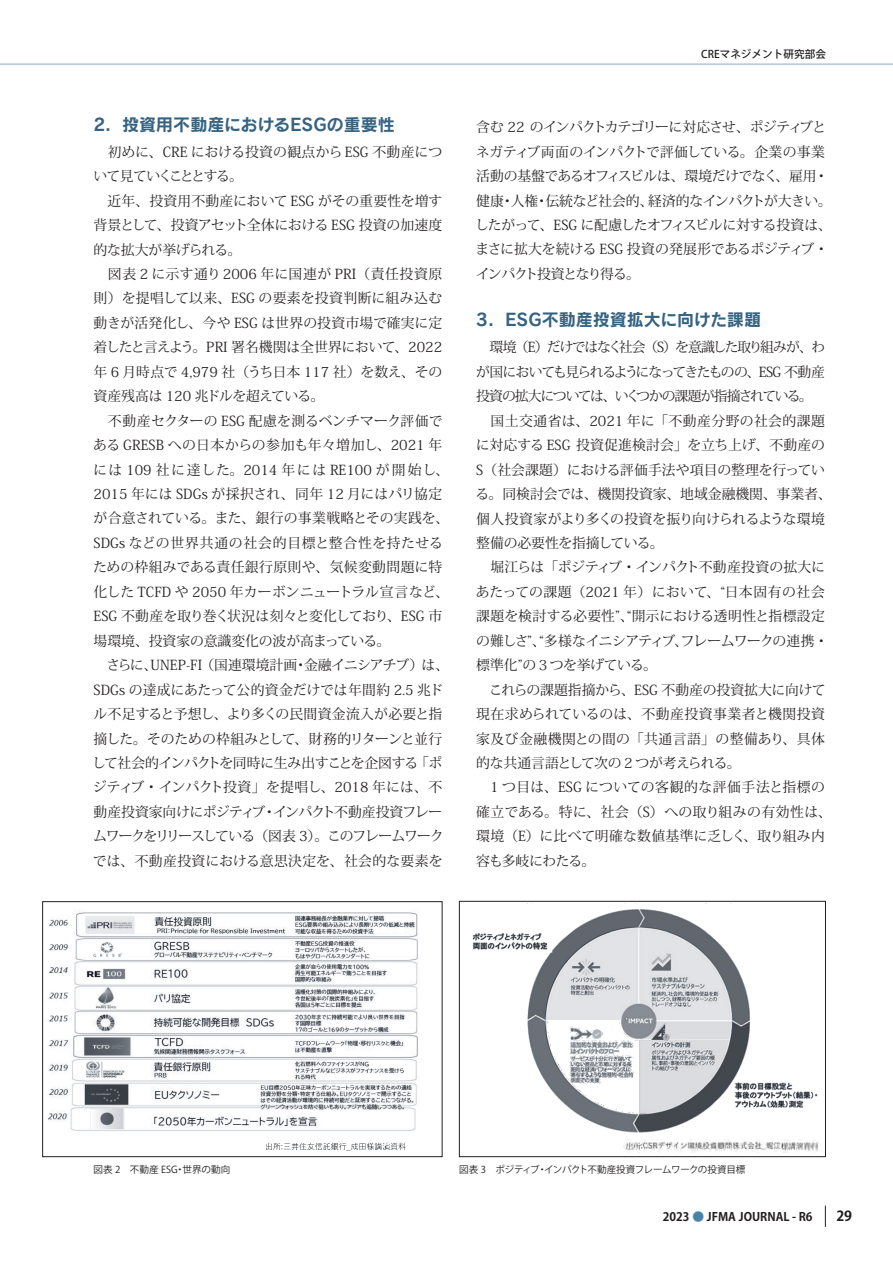
<style>
.page{position:relative;width:893px;height:1263px;background:#fff}
.page>*{position:absolute;margin:0;border:0;box-sizing:border-box;transform-origin:0 0}
.t1{font:16.95px "Rodin Pro B";color:#356381}
.t2{font:13.8px/24.5px "Koz Min Pro";color:#231f20}
.t3{font:13.8px/24.5px "Koz Min Pro";letter-spacing:-.035em;color:#231f20}
.t4{font:700 13.8px "Koz Go Pro";color:#231f20}
.t5{font:700 11.7px "Koz Go Pro";color:#231f20}
.t6{font:500 10.65px "Koz Go Pro";color:#231f20}
.t7{font:9.6px "Koz Go Pro";letter-spacing:-.02em;color:#231f20}
.t8{font:9.6px "Koz Go Pro";color:#231f20}
.s1{color:#4883a9}
</style>
<div class="page">
<hr style="left:0;top:64px;width:893px;height:1px;background:#8da9c4">
<svg style="left:825px;top:1205px;width:1px;height:22px"></svg>
<img style="left:48px;top:912px;width:370px;height:239px">
<div style="left:43px;top:901px;width:399px;height:256px;border:1px solid #231f20"></div>
<img style="left:472px;top:903px;width:346px;height:250px">
<div style="left:459px;top:901px;width:367px;height:256px;border:1px solid #231f20"></div>
<img style="left:623px;top:1139px;width:195px;height:13px">
<p class="t1" style="left:94px;top:113px;width:303px">2．投資用不動産におけるESGの重要性</p>
<p class="t2" style="left:92px;top:139px;width:358px">　初めに、CRE における投資の観点から ESG 不動産について見ていくこととする。<br>　近年、投資用不動産において ESG がその重要性を増す背景として、投資アセット全体における ESG 投資の加速度的な拡大が挙げられる。<br>　図表 2 に示す通り2006 年に国連が PRI（責任投資原則）を提唱して以来、ESG の要素を投資判断に組み込む動きが活発化し、今や ESG は世界の投資市場で確実に定着したと言えよう。PRI 署名機関は全世界において、2022年 6 月時点で 4,979 社（うち日本 117 社）を数え、その資産残高は 120 兆ドルを超えている。<br>　不動産セクターの ESG 配慮を測るベンチマーク評価である GRESB への日本からの参加も年々増加し、2021 年には 109 社に達した。2014 年には RE100 が開始し、<br>2015 年には SDGs が採択され、同年 12 月にはパリ協定が合意されている。また、銀行の事業戦略とその実践を、<br>SDGs などの世界共通の社会的目標と整合性を持たせるための枠組みである責任銀行原則や、気候変動問題に特化した TCFD や 2050 年カーボンニュートラル宣言など、<br>ESG 不動産を取り巻く状況は刻々と変化しており、ESG 市場環境、投資家の意識変化の波が高まっている。<br>　さらに、UNEP-FI（国連環境計画・金融イニシアチブ）は、<br>SDGs の達成にあたって公的資金だけでは年間約 2.5 兆ドル不足すると予想し、より多くの民間資金流入が必要と指摘した。そのための枠組みとして、財務的リターンと並行して社会的インパクトを同時に生み出すことを企図する「ポジティブ・インパクト投資」を提唱し、2018 年には、不動産投資家向けにポジティブ・インパクト不動産投資フレームワークをリリースしている（図表 3）。このフレームワークでは、不動産投資における意思決定を、社会的な要素を</p>
<p class="t6" style="left:701px;top:48px;width:126px">CREマネジメント研究部会</p>
<p class="t3" style="left:475px;top:114px;width:358px">含む 22 のインパクトカテゴリーに対応させ、ポジティブとネガティブ両面のインパクトで評価している。企業の事業活動の基盤であるオフィスビルは、環境だけでなく、雇用・健康・人権・伝統など社会的、経済的なインパクトが大きい。したがって、ESG に配慮したオフィスビルに対する投資は、まさに拡大を続ける ESG 投資の発展形であるポジティブ・インパクト投資となり得る。</p>
<p class="t1" style="left:476px;top:309px;width:286px">3．ESG不動産投資拡大に向けた課題</p>
<p class="t2" style="left:475px;top:335px;width:358px">　環境（E）だけではなく社会（S）を意識した取り組みが、わが国においても見られるようになってきたものの、ESG 不動産投資の拡大については、いくつかの課題が指摘されている。<br>　国土交通省は、2021 年に「不動産分野の社会的課題に対応する ESG 投資促進検討会」を立ち上げ、不動産の<br>S（社会課題）における評価手法や項目の整理を行っている。同検討会では、機関投資家、地域金融機関、事業者、個人投資家がより多くの投資を振り向けられるような環境整備の必要性を指摘している。<br>　堀江らは「ポジティブ・インパクト不動産投資の拡大にあたっての課題（2021 年）において、“日本固有の社会課題を検討する必要性”、“開示における透明性と指標設定の難しさ”、“多様なイニシアティブ、フレームワークの連携・標準化”の３つを挙げている。<br>　これらの課題指摘から、ESG 不動産の投資拡大に向けて現在求められているのは、不動産投資事業者と機関投資家及び金融機関との間の「共通言語」の整備あり、具体的な共通言語として次の２つが考えられる。<br>　1 つ目は、ESG についての客観的な評価手法と指標の確立である。特に、社会（S）への取り組みの有効性は、環境（E）に比べて明確な数値基準に乏しく、取り組み内容も多岐にわたる。</p>
<p class="t8" style="left:94px;top:1163px;width:138px">図表 2　不動産 ESG・世界の動向</p>
<p class="t7" style="left:459px;top:1163px;width:288px">図表 3　ポジティブ・インパクト不動産投資フレームワークの投資目標</p>
<p class="t5" style="left:663px;top:1209px;width:151px">2023 <span class="s1">●</span> JFMA JOURNAL - R6</p>
<p class="t4" style="left:836px;top:1207px;width:17px">29</p>
</div>
